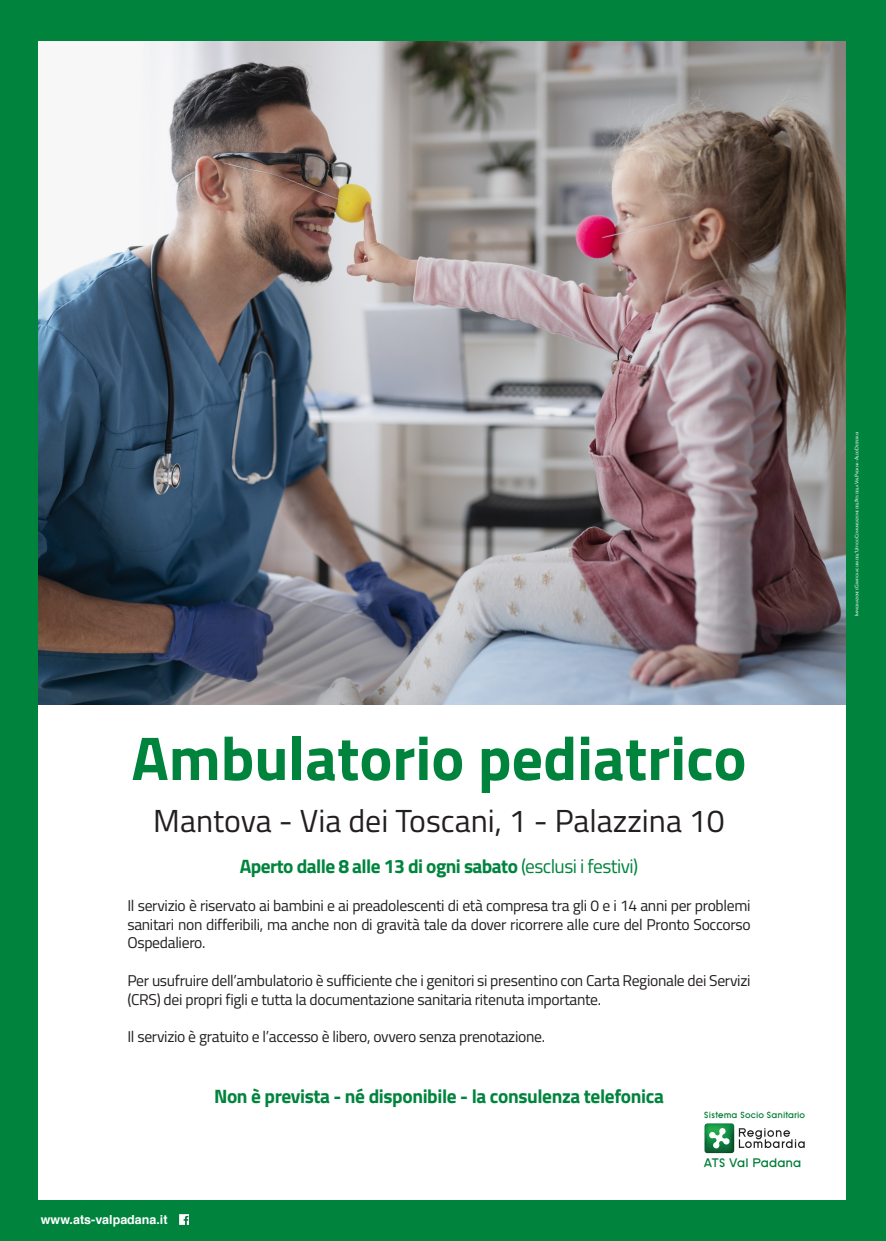
<style>
.page{position:relative;width:886px;height:1241px;background:#fff}
.page>*{position:absolute;margin:0;border:0;box-sizing:border-box;transform-origin:0 0}
.t1{font:700 61.88px "Titillium Web";color:#00843d}
.t2{font:31.88px "Titillium Web";color:#231f20}
.t3{font:700 19.38px "Titillium Web";letter-spacing:-.02em;color:#00843d}
.t4{font:15.62px/18.8px "Titillium Web";letter-spacing:-.02em;color:#231f20;text-align:justify}
.t5{font:700 12.81px "SF Old Republic";color:#007c38}
.t6{font:700 12.5px "Helvetica";color:#fff}
.t7{font:700 9.31px "SF Old Republic";color:#007c38}
.t8{font:3.5px "Lato";letter-spacing:-.07em;color:#fff}
.s1{font-weight:400}
.s2{font-size:5px}
</style>
<div class="page">
<img style="left:37px;top:41px;width:809px;height:663px">
<div style="left:0;top:0;width:37px;height:1240px;background:#00843d"></div>
<div style="left:846px;top:0;width:40px;height:1240px;background:#00843d"></div>
<div style="left:0;top:0;width:886px;height:41px;background:#00843d"></div>
<div style="left:0;top:1199px;width:886px;height:41px;background:#00843d"></div>
<svg style="left:180px;top:1214px;width:9px;height:9px"></svg>
<div style="left:675px;top:1091px;width:125px;height:66px;border:1px solid #fff;border-radius:8px"></div>
<svg style="left:704px;top:1123px;width:101px;height:29px"></svg>
<p class="t1" style="left:132px;top:711px;width:616px">Ambulatorio pediatrico</p>
<p class="t2" style="left:153px;top:797px;width:573px">Mantova - Via dei Toscani, 1 - Palazzina 10</p>
<p class="t3" style="left:240px;top:851px;width:400px">Aperto dalle 8 alle 13 di ogni sabato <span class="s1">(esclusi i festivi)</span></p>
<p class="t4" style="left:127px;top:895px;width:625px">Il servizio è riservato ai bambini e ai preadolescenti di età compresa tra gli 0 e i 14 anni per problemi sanitari non differibili, ma anche non di gravità tale da dover ricorrere alle cure del Pronto Soccorso Ospedaliero.</p>
<p class="t4" style="left:127px;top:970px;width:624px">Per usufruire dell’ambulatorio è sufficiente che i genitori si presentino con Carta Regionale dei Servizi (CRS) dei propri figli e tutta la documentazione sanitaria ritenuta importante.</p>
<p class="t4" style="left:127px;top:1026px;width:419px">Il servizio è gratuito e l’accesso è libero, ovvero senza prenotazione.</p>
<p class="t6" style="left:41px;top:1208px;width:128px">www.ats-valpadana.it</p>
<p class="t3" style="left:214px;top:1081px;width:451px">Non è prevista - né disponibile - la consulenza telefonica</p>
<p class="t7" style="left:704px;top:1109px;width:103px">Sistema Socio Sanitario</p>
<p class="t5" style="left:704px;top:1155px;width:99px">ATS Val Padana</p>
<p class="t8" style="left:855px;top:615px;width:185px;rotate:-90deg"><span class="s2">I</span>mpagi nazione e <span class="s2">G</span>rafica a cura dell<span class="s2">'U</span> fficio <span class="s2">C</span>omunicazione dell<span class="s2">'A</span>ts della <span class="s2">V</span>al <span class="s2">P</span>adana <span class="s2">- A</span>ldo <span class="s2">D</span>estefani</p>
</div>
